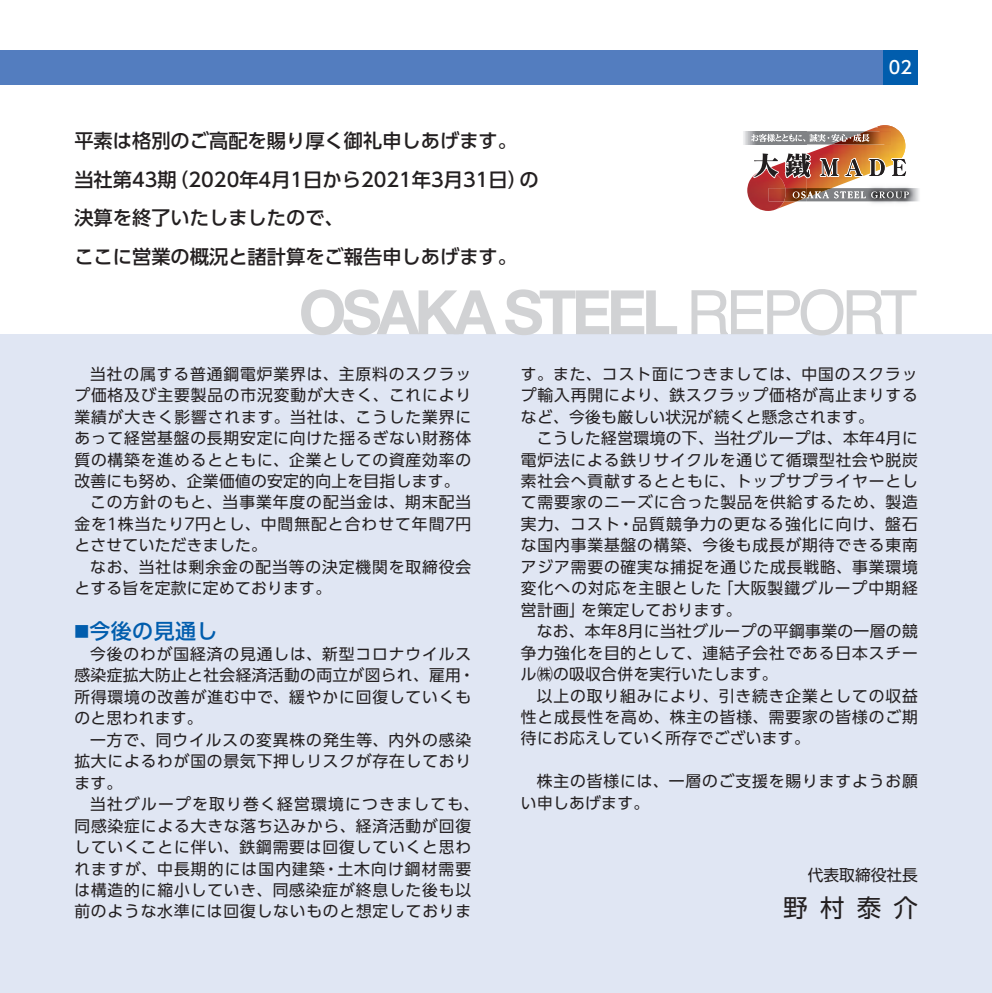
<style>
.page{position:relative;width:992px;height:993px;background:#fff}
.page>*{position:absolute;margin:0;border:0;box-sizing:border-box;transform-origin:0 0}
.t1{font:700 61.25px "Helvetica Neue";letter-spacing:-.075em;color:#d1d2d4}
.t2{font:24.5px "UD Shin Go Pro";color:#231f20}
.t3{font:500 21px "UD Shin Go Pro";letter-spacing:.02em;color:#015dad}
.t4{font:500 19.25px/38.5px "UD Shin Go Pro";color:#231f20}
.t5{font:500 17.5px "UD Shin Go Pro";color:#fff}
.t6{font:15.75px/21.3px "UD Shin Go Pro";letter-spacing:.055em;color:#231f20;text-align:justify}
.t7{font:15.75px "UD Shin Go Pro";letter-spacing:.02em;color:#231f20}
.t8{font:15.75px "UD Shin Go Pro";color:#231f20}
.s1{font-family:"Helvetica";font-weight:400}
.s2{font-size:14.7px}
</style>
<div class="page">
<div style="left:0;top:334px;width:992px;height:658px;background:#e0e6f3"></div>
<div style="left:0;top:50px;width:918px;height:34px;background:#537dbf"></div>
<div style="left:883px;top:50px;width:35px;height:34px;background:#015dad"></div>
<img style="left:909px;top:189px;width:10px;height:13px">
<svg style="left:743px;top:125px;width:166px;height:86px"></svg>
<p class="t4" style="left:74px;top:121px;width:466px">平素は格別のご高配を賜り厚く御礼申しあげます。当社第43期（2020年4月1日から2021年3月31日）の決算を終了いたしましたので、<br>ここに営業の概況と諸計算をご報告申しあげます。</p>
<p class="t5" style="left:889px;top:53px;width:25px">02</p>
<h1 class="t1" style="left:299px;top:264px;width:620px">OSAKA STEEL <span class="s1">REPORT</span></h1>
<p class="t6" style="left:90px;top:362px;width:383px">当社の属する普通鋼電炉業界は、主原料のスクラッ</p>
<p class="t6" style="left:74px;top:384px;width:398px">プ価格及び主要製品の市況変動が大きく、これにより</p>
<p class="t6" style="left:74px;top:405px;width:398px">業績が大きく影響されます。当社は、こうした業界に</p>
<p class="t6" style="left:74px;top:427px;width:398px">あって経営基盤の長期安定に向けた揺るぎない財務体</p>
<p class="t6" style="left:74px;top:448px;width:398px">質の構築を進めるとともに、企業としての資産効率の</p>
<p class="t7" style="left:74px;top:468px;width:387px">改善にも努め、企業価値の安定的向上を目指します。</p>
<p class="t6" style="left:90px;top:491px;width:383px">この方針のもと、当事業年度の配当金は、期末配当</p>
<p class="t6" style="left:74px;top:512px;width:398px">金を1株当たり7円とし、中間無配と合わせて年間7円</p>
<p class="t7" style="left:74px;top:532px;width:194px">とさせていただきました。</p>
<p class="t6" style="left:90px;top:555px;width:383px">なお、当社は剰余金の配当等の決定機関を取締役会</p>
<p class="t7" style="left:74px;top:575px;width:258px">とする旨を定款に定めております。</p>
<h3 class="t3" style="left:74px;top:613px;width:145px"><span class="s2">■</span>今後の見通し</h3>
<p class="t6" style="left:74px;top:642px;width:402px;text-align:left;text-indent:16px">今後のわが国経済の見通しは、新型コロナウイルス感染症拡大防止と社会経済活動の両立が図られ、雇用・所得環境の改善が進む中で、緩やかに回復していくものと思われます。</p>
<p class="t6" style="left:74px;top:728px;width:398px;text-indent:16px">一方で、同ウイルスの変異株の発生等、内外の感染拡大によるわが国の景気下押しリスクが存在しております。</p>
<p class="t6" style="left:74px;top:792px;width:406px;text-align:left;text-indent:16px">当社グループを取り巻く経営環境につきましても、同感染症による大きな落ち込みから、経済活動が回復していくことに伴い、鉄鋼需要は回復していくと思われますが、中長期的には国内建築・土木向け鋼材需要は構造的に縮小していき、同感染症が終息した後も以前のような水準には回復しないものと想定しておりま</p>
<p class="t6" style="left:521px;top:362px;width:398px">す。また、コスト面につきましては、中国のスクラップ輸入再開により、鉄スクラップ価格が高止まりするなど、今後も厳しい状況が続くと懸念されます。</p>
<p class="t6" style="left:521px;top:427px;width:398px;text-indent:16px">こうした経営環境の下、当社グループは、本年4月に電炉法による鉄リサイクルを通じて循環型社会や脱炭素社会へ貢献するとともに、トップサプライヤーとして需要家のニーズに合った製品を供給するため、製造実力、コスト・品質競争力の更なる強化に向け、盤石な国内事業基盤の構築、今後も成長が期待できる東南アジア需要の確実な捕捉を通じた成長戦略、事業環境変化への対応を主眼とした「大阪製鐵グループ中期経営計画」を策定しております。</p>
<p class="t6" style="left:521px;top:620px;width:398px;text-indent:16px">なお、本年8月に当社グループの平鋼事業の一層の競争力強化を目的として、連結子会社である日本スチール㈱の吸収合併を実行いたします。</p>
<p class="t6" style="left:521px;top:684px;width:398px;text-indent:16px">以上の取り組みにより、引き続き企業としての収益性と成長性を高め、株主の皆様、需要家の皆様のご期待にお応えしていく所存でございます。</p>
<p class="t6" style="left:521px;top:770px;width:398px;text-indent:16px">株主の皆様には、一層のご支援を賜りますようお願い申しあげます。</p>
<p class="t8" style="left:808px;top:862px;width:112px">代表取締役社長</p>
<h2 class="t2" style="left:783px;top:887px;width:136px">野村泰介</h2>
</div>
